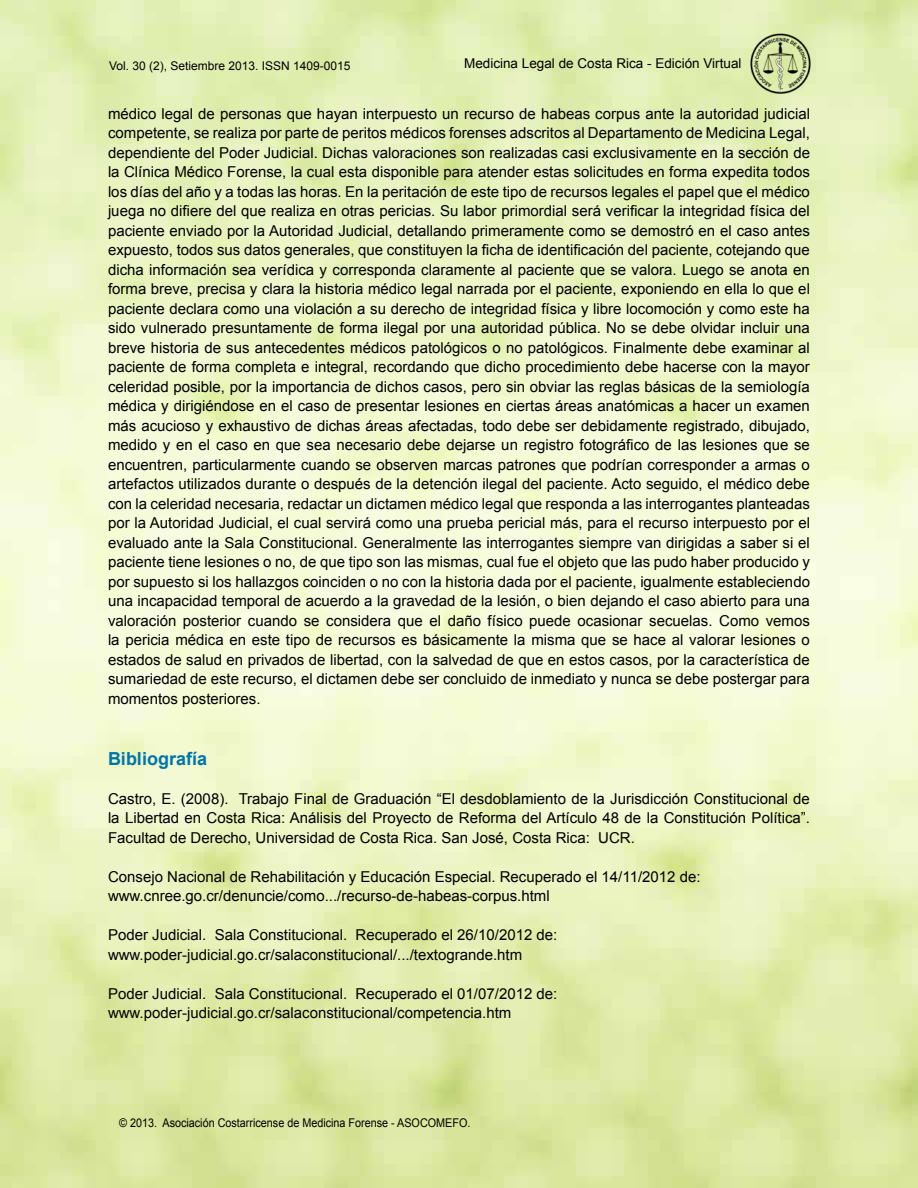
<style>
.page{position:relative;width:918px;height:1188px;background:#fff}
.page>*{position:absolute;margin:0;border:0;box-sizing:border-box;transform-origin:0 0}
.t1{font:700 18px "Arial";color:#0074ac}
.t2{font:15px/19.5px "Arial";color:#000}
.t3{font:13.5px "Arial";color:#000}
.t4{font:12px "Arial";color:#000;scale:.9 1}
.t5{font:12px "Arial";color:#000}
</style>
<div class="page">
<img style="left:749px;top:32px;width:63px;height:64px">
<p class="t5" style="left:109px;top:58px;width:243px">Vol. 30 (2), Setiembre 2013. ISSN 1409-0015</p>
<p class="t3" style="left:464px;top:54px;width:279px">Medicina Legal de Costa Rica - Edición Virtual</p>
<p class="t2" style="left:108px;top:104px;width:704px;text-align:justify">médico legal de personas que hayan interpuesto un recurso de habeas corpus ante la autoridad judicial competente, se realiza por parte de peritos médicos forenses adscritos al Departamento de Medicina Legal, dependiente del Poder Judicial. Dichas valoraciones son realizadas casi exclusivamente en la sección de la Clínica Médico Forense, la cual esta disponible para atender estas solicitudes en forma expedita todos los días del año y a todas las horas. En la peritación de este tipo de recursos legales el papel que el médico juega no difiere del que realiza en otras pericias. Su labor primordial será verificar la integridad física del paciente enviado por la Autoridad Judicial, detallando primeramente como se demostró en el caso antes expuesto, todos sus datos generales, que constituyen la ficha de identificación del paciente, cotejando que dicha información sea verídica y corresponda claramente al paciente que se valora. Luego se anota en forma breve, precisa y clara la historia médico legal narrada por el paciente, exponiendo en ella lo que el paciente declara como una violación a su derecho de integridad física y libre locomoción y como este ha sido vulnerado presuntamente de forma ilegal por una autoridad pública. No se debe olvidar incluir una breve historia de sus antecedentes médicos patológicos o no patológicos. Finalmente debe examinar al paciente de forma completa e integral, recordando que dicho procedimiento debe hacerse con la mayor celeridad posible, por la importancia de dichos casos, pero sin obviar las reglas básicas de la semiología médica y dirigiéndose en el caso de presentar lesiones en ciertas áreas anatómicas a hacer un examen más acucioso y exhaustivo de dichas áreas afectadas, todo debe ser debidamente registrado, dibujado, medido y en el caso en que sea necesario debe dejarse un registro fotográfico de las lesiones que se encuentren, particularmente cuando se observen marcas patrones que podrían corresponder a armas o artefactos utilizados durante o después de la detención ilegal del paciente. Acto seguido, el médico debe con la celeridad necesaria, redactar un dictamen médico legal que responda a las interrogantes planteadas por la Autoridad Judicial, el cual servirá como una prueba pericial más, para el recurso interpuesto por el evaluado ante la Sala Constitucional. Generalmente las interrogantes siempre van dirigidas a saber si el paciente tiene lesiones o no, de que tipo son las mismas, cual fue el objeto que las pudo haber producido y por supuesto si los hallazgos coinciden o no con la historia dada por el paciente, igualmente estableciendo una incapacidad temporal de acuerdo a la gravedad de la lesión, o bien dejando el caso abierto para una valoración posterior cuando se considera que el daño físico puede ocasionar secuelas. Como vemos la pericia médica en este tipo de recursos es básicamente la misma que se hace al valorar lesiones o estados de salud en privados de libertad, con la salvedad de que en estos casos, por la característica de sumariedad de este recurso, el dictamen debe ser concluido de inmediato y nunca se debe postergar para momentos posteriores.</p>
<p class="t1" style="left:108px;top:746px;width:101px">Bibliografía</p>
<p class="t2" style="left:108px;top:789px;width:704px;text-align:justify">Castro, E. (2008). Trabajo Final de Graduación “El desdoblamiento de la Jurisdicción Constitucional de la Libertad en Costa Rica: Análisis del Proyecto de Reforma del Artículo 48 de la Constitución Política”.<br>Facultad de Derecho, Universidad de Costa Rica. San José, Costa Rica: UCR.</p>
<p class="t2" style="left:108px;top:867px;width:594px">Consejo Nacional de Rehabilitación y Educación Especial. Recuperado el 14/11/2012 de: www.cnree.go.cr/denuncie/como.../recurso-de-habeas-corpus.html</p>
<p class="t2" style="left:108px;top:925px;width:451px">Poder Judicial. Sala Constitucional. Recuperado el 26/10/2012 de: www.poder-judicial.go.cr/salaconstitucional/.../textogrande.htm</p>
<p class="t2" style="left:108px;top:984px;width:451px">Poder Judicial. Sala Constitucional. Recuperado el 01/07/2012 de: www.poder-judicial.go.cr/salaconstitucional/competencia.htm</p>
<p class="t4" style="left:119px;top:1115px;width:392px">© 2013. Asociación Costarricense de Medicina Forense - ASOCOMEFO.</p>
</div>
